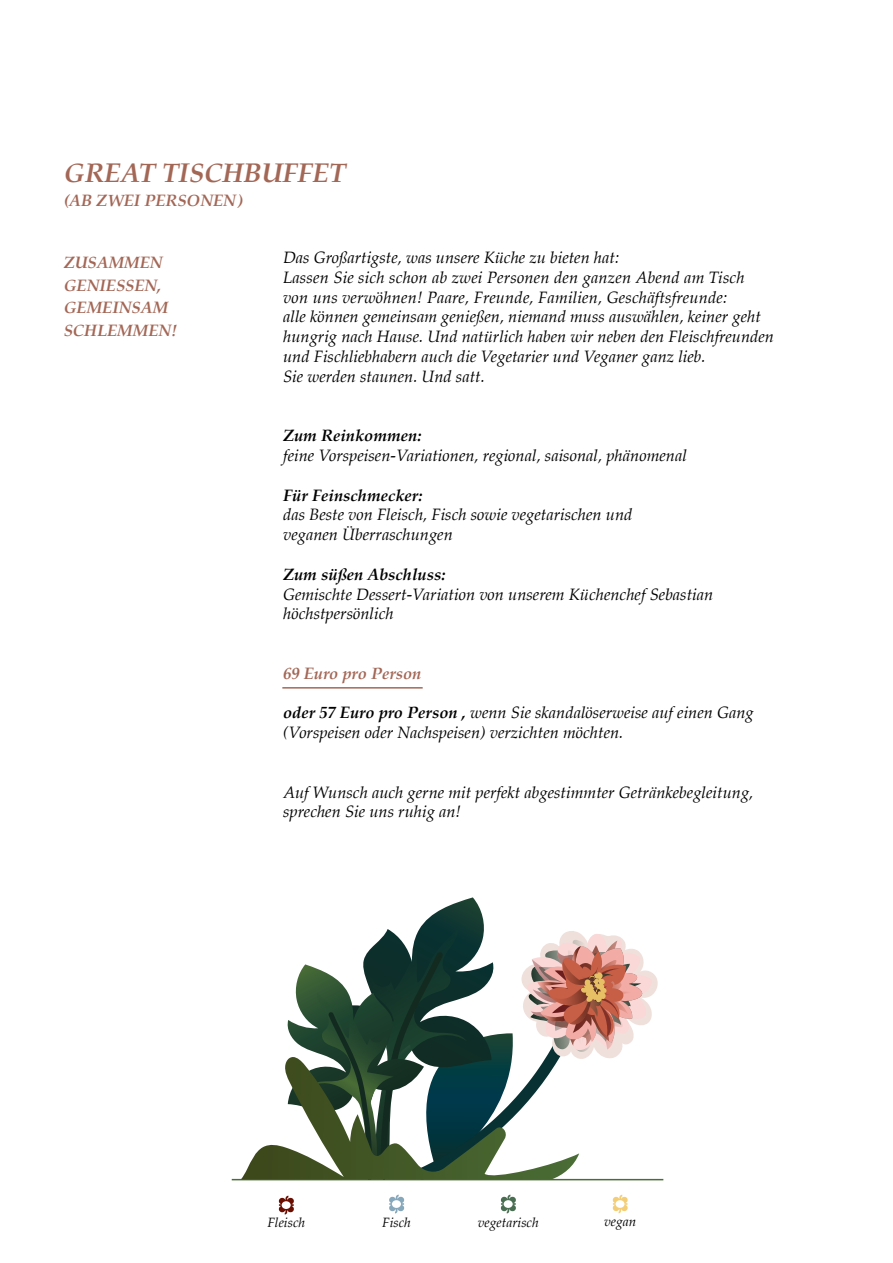
<style>
.page{position:relative;width:893px;height:1263px;background:#fff}
.page>*{position:absolute;margin:0;border:0;box-sizing:border-box;transform-origin:0 0}
.t1{font:italic 700 27px "Palatino";color:#a36756}
.t2{font:italic 16.5px/19.8px "Palatino";color:#000}
.t3{font:italic 700 16.5px/22.5px "Palatino";color:#a36756}
.t4{font:italic 700 16.5px "Palatino";color:#000}
.t5{font:italic 13.5px "Palatino";color:#000}
.s1{font-weight:700}
</style>
<div class="page">
<svg style="left:279px;top:1196px;width:15px;height:18px"></svg>
<svg style="left:389px;top:1194px;width:15px;height:19px"></svg>
<svg style="left:501px;top:1194px;width:15px;height:19px"></svg>
<svg style="left:613px;top:1195px;width:15px;height:18px"></svg>
<hr style="left:232px;top:1179px;width:431px;height:1px;background:#4a6d36">
<svg style="left:241px;top:897px;width:418px;height:283px"></svg>
<hr style="left:282px;top:687px;width:141px;height:2px;background:#a36756">
<h1 class="t1" style="left:64px;top:150px;width:283px">GREAT TISCHBUFFET</h1>
<p class="t3" style="left:64px;top:189px;width:179px">(AB ZWEI PERSONEN)</p>
<p class="t3" style="left:64px;top:251px;width:115px">ZUSAMMEN<br>GENIESSEN,<br>GEMEINSAM<br>SCHLEMMEN!</p>
<p class="t2" style="left:283px;top:247px;width:492px">Das Großartigste, was unsere Küche zu bieten hat:<br>Lassen Sie sich schon ab zwei Personen den ganzen Abend am Tisch<br>von uns verwöhnen! Paare, Freunde, Familien, Geschäftsfreunde:<br>alle können gemeinsam genießen, niemand muss auswählen, keiner geht hungrig nach Hause. Und natürlich haben wir neben den Fleischfreunden und Fischliebhabern auch die Vegetarier und Veganer ganz lieb.<br>Sie werden staunen. Und satt.</p>
<p class="t4" style="left:283px;top:422px;width:140px">Zum Reinkommen:</p>
<p class="t2" style="left:283px;top:445px;width:405px">feine Vorspeisen-Variationen, regional, saisonal, phänomenal</p>
<p class="t4" style="left:283px;top:481px;width:141px">Für Feinschmecker:</p>
<p class="t2" style="left:283px;top:505px;width:351px">das Beste von Fleisch, Fisch sowie vegetarischen und veganen Überraschungen</p>
<p class="t4" style="left:283px;top:560px;width:164px">Zum süßen Abschluss:</p>
<p class="t2" style="left:283px;top:584px;width:432px">Gemischte Dessert-Variation von unserem Küchenchef Sebastian höchstpersönlich</p>
<p class="t3" style="left:283px;top:662px;width:140px">69 Euro pro Person</p>
<p class="t2" style="left:283px;top:703px;width:472px"><span class="s1">oder 57 Euro pro Person ,</span> wenn Sie skandalöserweise auf einen Gang (Vorspeisen oder Nachspeisen) verzichten möchten.</p>
<p class="t2" style="left:283px;top:782px;width:472px">Auf Wunsch auch gerne mit perfekt abgestimmter Getränkebegleitung, sprechen Sie uns ruhig an!</p>
<p class="t5" style="left:267px;top:1211px;width:39px">Fleisch</p>
<p class="t5" style="left:382px;top:1211px;width:30px">Fisch</p>
<p class="t5" style="left:478px;top:1211px;width:62px">vegetarisch</p>
<p class="t5" style="left:604px;top:1210px;width:34px">vegan</p>
</div>
